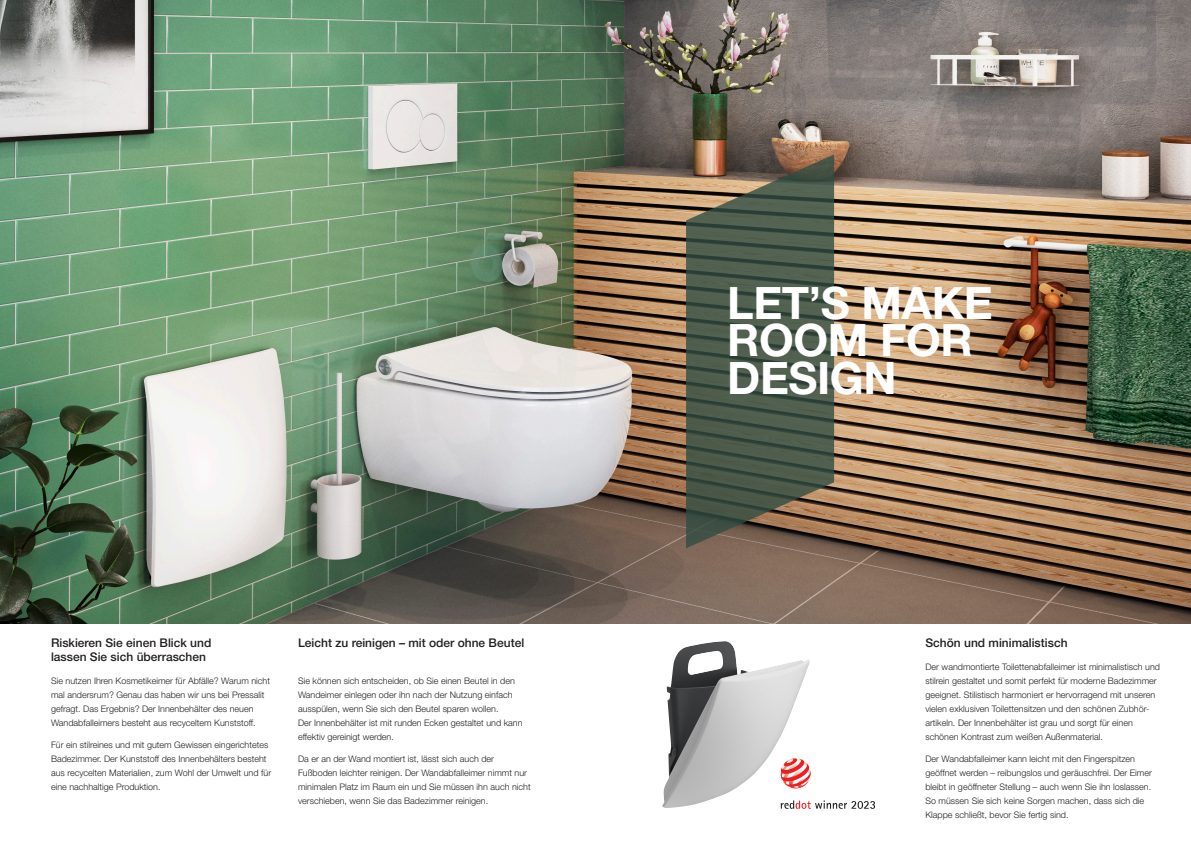
<style>
.page{position:relative;width:1191px;height:842px;background:#fff}
.page>*{position:absolute;margin:0;border:0;box-sizing:border-box;transform-origin:0 0}
.t1{font:700 44.7px "Helvetica Neue LT Std";letter-spacing:-.01em;color:#fff}
.t2{font:500 12px/14px "Helvetica Neue LT Std";color:#231f20}
.t3{font:300 9px/14px "Helvetica Neue LT Std";color:#231f20}
</style>
<div class="page">
<img style="left:0;top:0;width:1191px;height:624px">
<img style="left:662px;top:641px;width:148px;height:167px">
<svg style="left:686px;top:154px;width:148px;height:394px;background:#525a4a"></svg>
<svg style="left:781px;top:800px;width:94px;height:9px"></svg>
<svg style="left:780px;top:758px;width:31px;height:30px"></svg>
<p class="t2" style="left:51px;top:636px;width:162px">Riskieren Sie einen Blick und lassen Sie sich überraschen</p>
<p class="t3" style="left:51px;top:673px;width:221px">Sie nutzen Ihren Kosmetikeimer für Abfälle? Warum nicht mal andersrum? Genau das haben wir uns bei Pressalit gefragt. Das Ergebnis? Der Innenbehälter des neuen Wandabfalleimers besteht aus recyceltem Kunststoff.</p>
<p class="t3" style="left:51px;top:738px;width:222px">Für ein stilreines und mit gutem Gewissen eingerichtetes Badezimmer. Der Kunststoff des Innenbehälters besteht aus recycelten Materialien, zum Wohl der Umwelt und für eine nachhaltige Produktion.</p>
<p class="t2" style="left:298px;top:636px;width:228px">Leicht zu reinigen – mit oder ohne Beutel</p>
<p class="t3" style="left:298px;top:673px;width:226px">Sie können sich entscheiden, ob Sie einen Beutel in den Wandeimer einlegen oder ihn nach der Nutzung einfach ausspülen, wenn Sie sich den Beutel sparen wollen.<br>Der Innenbehälter ist mit runden Ecken gestaltet und kann effektiv gereinigt werden.</p>
<p class="t3" style="left:298px;top:752px;width:234px">Da er an der Wand montiert ist, lässt sich auch der Fußboden leichter reinigen. Der Wandabfalleimer nimmt nur minimalen Platz im Raum ein und Sie müssen ihn auch nicht verschieben, wenn Sie das Badezimmer reinigen.</p>
<p class="t1" style="left:727px;top:275px;width:267px">LET’S MAKE</p>
<p class="t1" style="left:727px;top:313px;width:247px">ROOM FOR</p>
<p class="t1" style="left:727px;top:350px;width:171px">DESIGN</p>
<p class="t2" style="left:925px;top:636px;width:144px">Schön und minimalistisch</p>
<p class="t3" style="left:925px;top:659px;width:236px">Der wandmontierte Toilettenabfalleimer ist minimalistisch und stilrein gestaltet und somit perfekt für moderne Badezimmer geeignet. Stilistisch harmoniert er hervorragend mit unseren vielen exklusiven Toilettensitzen und den schönen Zubhör&shy;artikeln. Der Innenbehälter ist grau und sorgt für einen schönen Kontrast zum weißen Außenmaterial.</p>
<p class="t3" style="left:925px;top:752px;width:228px">Der Wandabfalleimer kann leicht mit den Fingerspitzen geöffnet werden – reibungslos und geräuschfrei. Der Eimer bleibt in geöffneter Stellung – auch wenn Sie ihn loslassen.<br>So müssen Sie sich keine Sorgen machen, dass sich die Klappe schließt, bevor Sie fertig sind.</p>
</div>
